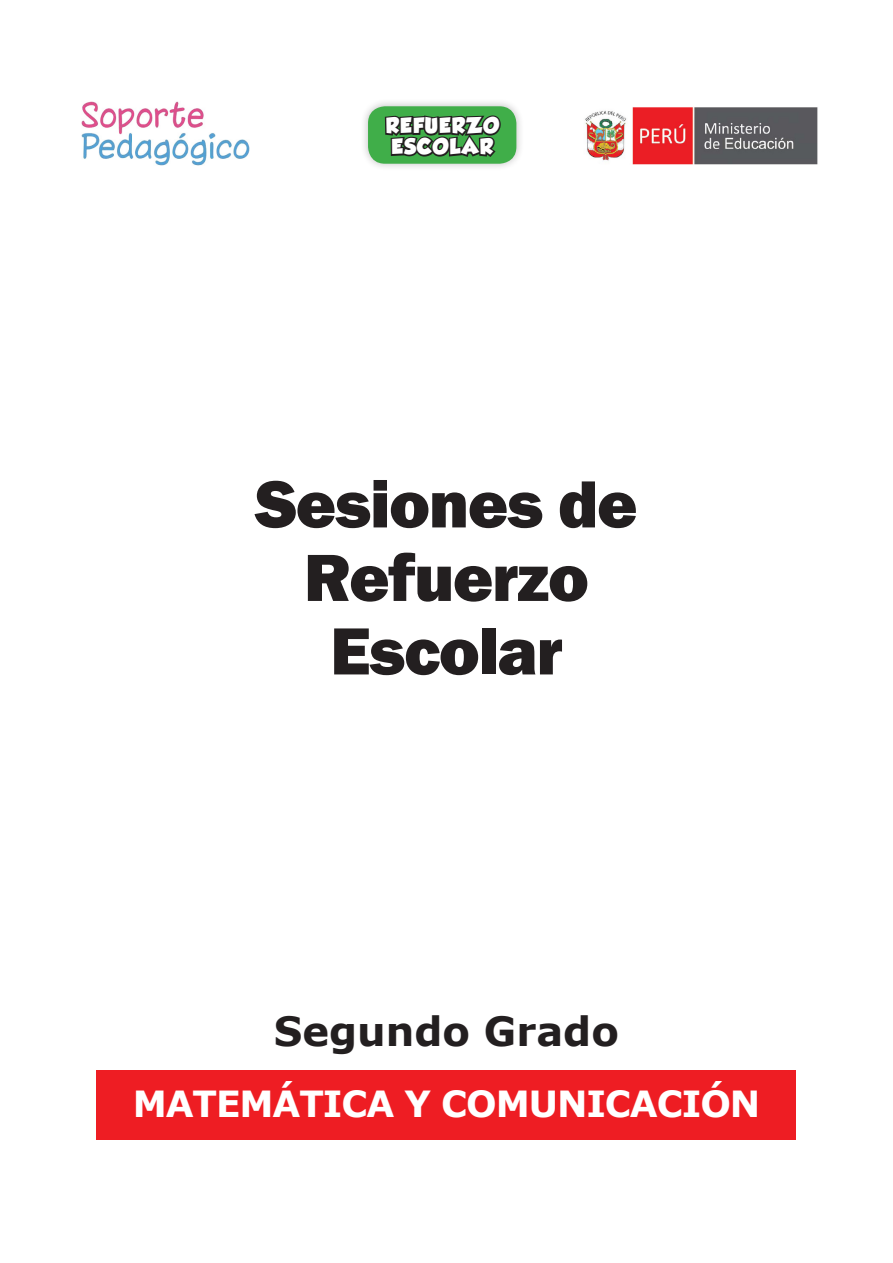
<style>
.page{position:relative;width:893px;height:1263px;background:#fff}
.page>*{position:absolute;margin:0;border:0;box-sizing:border-box;transform-origin:0 0}
.t1{font:800 69px "Franklin Gothic";letter-spacing:-.02em;color:#231f20}
.t2{font:700 40.2px "Verdana";color:#231f20}
.t3{font:700 36px "Verdana";letter-spacing:-.03em;color:#fff}
.t4{font:19.5px "GROBOLD";letter-spacing:.07em;color:#fff}
</style>
<div class="page">
<div style="left:96px;top:1070px;width:700px;height:69px;background:#ee1d23"></div>
<div style="left:359px;top:97px;width:164px;height:74px;background:#231f20;opacity:.25"></div>
<div style="left:368px;top:106px;width:148px;height:58px;background:#40ae49;border-radius:17px"></div>
<svg style="left:383px;top:115px;width:119px;height:56px"></svg>
<img style="left:585px;top:107px;width:233px;height:58px">
<img style="left:81px;top:101px;width:169px;height:65px">
<p class="t4" style="left:386px;top:114px;width:114px">REFUERZO</p>
<p class="t4" style="left:391px;top:135px;width:103px">ESCOLAR</p>
<p class="t1" style="left:255px;top:460px;width:384px">Sesiones de</p>
<p class="t1" style="left:304px;top:533px;width:287px">Refuerzo</p>
<p class="t1" style="left:330px;top:607px;width:234px">Escolar</p>
<p class="t2" style="left:274px;top:1003px;width:347px">Segundo Grado</p>
<p class="t3" style="left:133px;top:1078px;width:629px">MATEMÁTICA Y COMUNICACIÓN</p>
</div>
